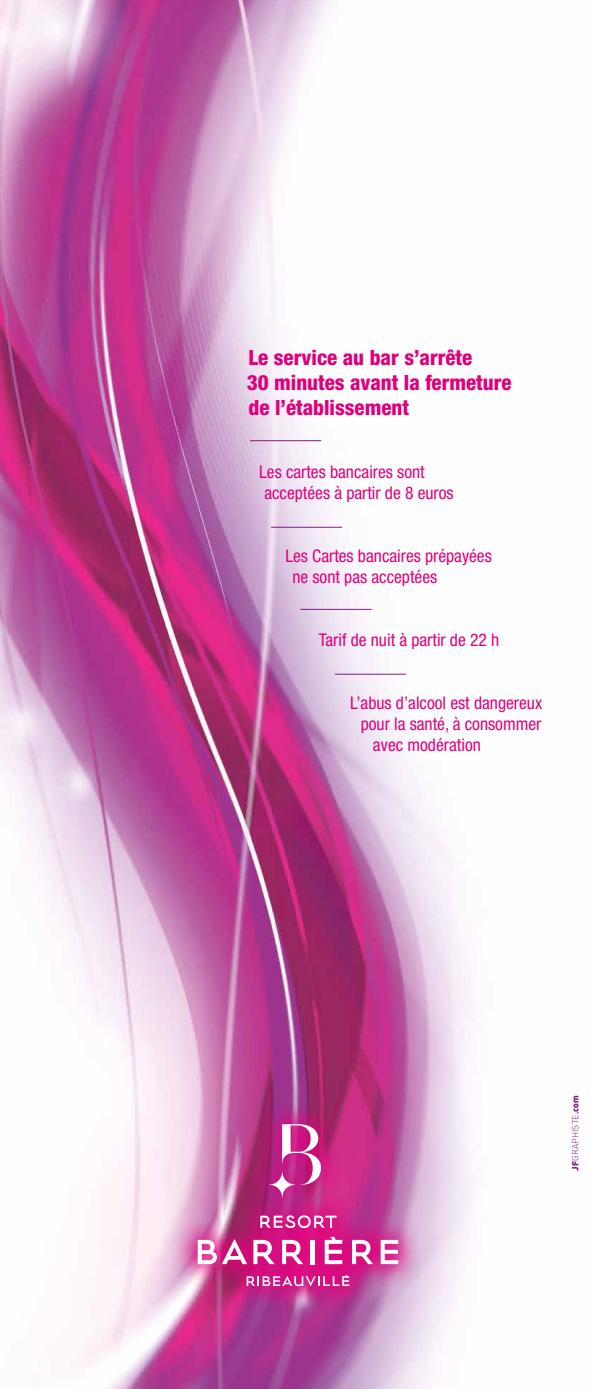
<style>
.page{position:relative;width:596px;height:1389px;background:#fff}
.page>*{position:absolute;margin:0;border:0;box-sizing:border-box;transform-origin:0 0}
.t1{font:800 condensed 21px/25.2px "Helvetica Neue LT Std";color:#df007d}
.t2{font:condensed 17.5px/21px "Helvetica Neue LT Std";color:#df007d}
.t3{font:300 8.75px "DIN";letter-spacing:.01em;color:#861a81}
.s1{font-weight:900}
.s2{font-weight:700}
</style>
<div class="page">
<img style="left:0;top:0;width:474px;height:1389px">
<div style="left:172px;top:1099px;width:250px;height:212px;background:#e5007c;opacity:.84"></div>
<svg style="left:269px;top:1171px;width:26px;height:27px"></svg>
<svg style="left:282px;top:1124px;width:39px;height:61px"></svg>
<svg style="left:246px;top:1275px;width:103px;height:11px"></svg>
<svg style="left:260px;top:1215px;width:76px;height:13px"></svg>
<svg style="left:197px;top:1239px;width:50px;height:25px"></svg>
<svg style="left:253px;top:1240px;width:21px;height:24px"></svg>
<svg style="left:282px;top:1240px;width:21px;height:24px"></svg>
<hr style="left:310px;top:1240px;width:4px;height:24px;background:#fff">
<svg style="left:324px;top:1237px;width:18px;height:27px"></svg>
<svg style="left:352px;top:1240px;width:21px;height:24px"></svg>
<svg style="left:380px;top:1240px;width:18px;height:24px"></svg>
<hr style="left:250px;top:440px;width:71px;height:1px;background:#861a81">
<hr style="left:271px;top:527px;width:71px;height:1px;background:#861a81">
<hr style="left:300px;top:609px;width:71px;height:1px;background:#861a81">
<hr style="left:334px;top:674px;width:72px;height:1px;background:#861a81">
<p class="t1" style="left:247px;top:344px;width:266px">Le service au bar s’arrête<br>30 minutes avant la fermeture de l’établissement</p>
<p class="t2" style="left:264px;top:461px;width:191px;text-indent:-5px">Les cartes bancaires sont acceptées à partir de 8 euros</p>
<p class="t2" style="left:292px;top:545px;width:201px;text-indent:-7px">Les Cartes bancaires prépayées ne sont pas acceptées</p>
<p class="t2" style="left:318px;top:629px;width:182px">Tarif de nuit à partir de 22 h</p>
<p class="t2" style="left:350px;top:692px;width:193px">L’abus d’alcool est dangereux</p>
<p class="t2" style="left:360px;top:713px;width:182px">pour la santé, à consommer</p>
<p class="t2" style="left:373px;top:734px;width:109px">avec modération</p>
<p class="t3" style="left:569px;top:1171px;width:77px;rotate:-90deg"><span class="s1">JF</span>GRAPHISTE<span class="s2">.</span><span class="s1">com</span></p>
</div>
